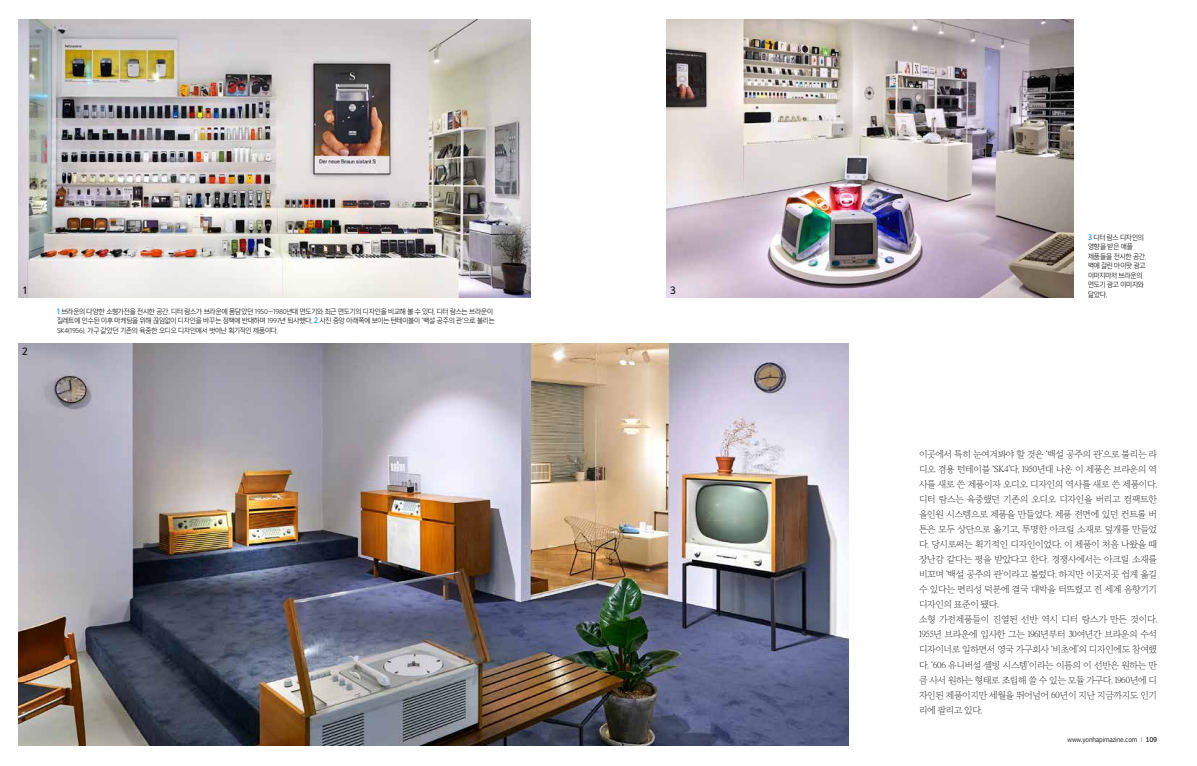
<style>
.page{position:relative;width:1197px;height:766px;background:#fff}
.page>*{position:absolute;margin:0;border:0;box-sizing:border-box;transform-origin:0 0}
.t1{font:9.5px "Yoon Gothic Pro 760";color:#000}
.t2{font:9.2px/15px "Yoon Myungjo Pro 710";letter-spacing:-.05em;color:#000}
.t3{font:7px/9.5px "Yoon Gothic Pro 730";letter-spacing:-.025em;color:#000;scale:.96 1}
.t4{font:500 7px "Arita Heiti";letter-spacing:-.025em;color:#000}
.s1{font-family:"Yoon Gothic Pro 770";color:#009fe3}
.s2{font-weight:300}
.s3{font-weight:700}
</style>
<div class="page">
<img style="left:666px;top:20px;width:406px;height:278px">
<img style="left:19px;top:20px;width:511px;height:278px">
<img style="left:19px;top:344px;width:829px;height:401px">
<p class="t1" style="left:23px;top:284px;width:5px">1</p>
<p class="t1" style="left:670px;top:284px;width:7px">3</p>
<p class="t1" style="left:22px;top:345px;width:7px">2</p>
<p class="t3" style="left:57px;top:306px;width:457px"><span class="s1">1</span> 브라운의 다양한 소형가전을 전시한 공간. 디터 람스가 브라운에 몸담았던 1950∼1980년대 면도기와 최근 면도기의 디자인을 비교해 볼 수 있다. 디터 람스는 브라운이 질레트에 인수된 이후 마케팅을 위해 끊임없이 디자인을 바꾸는 정책에 반대하며 1997년 퇴사했다. <span class="s1">2</span> 사진 중앙 아래쪽에 보이는 턴테이블이 ‘백설 공주의 관’으로 불리는<br>SK4(1956). 가구 같았던 기존의 육중한 오디오 디자인에서 벗어난 획기적인 제품이다.</p>
<p class="t3" style="left:1087px;top:232px;width:62px"><span class="s1">3</span> 디터 람스 디자인의 영향을 받은 애플 제품들을 전시한 공간. 벽에 걸린 아이팟 광고 이미지마저 브라운의 면도기 광고 이미지와 닮았다.</p>
<p class="t2" style="left:918px;top:446px;width:240px">이곳에서 특히 눈여겨봐야 할 것은 ‘백설 공주의 관’으로 불리는 라 디오 겸용 턴테이블 ‘SK4’다. 1950년대 나온 이 제품은 브라운의 역 사를 새로 쓴 제품이자 오디오 디자인의 역사를 새로 쓴 제품이다. 디터 람스는 육중했던 기존의 오디오 디자인을 버리고 컴팩트한 올인원 시스템으로 제품을 만들었다. 제품 전면에 있던 컨트롤 버 튼은 모두 상단으로 옮기고, 투명한 아크릴 소재로 덮개를 만들었 다. 당시로써는 획기적인 디자인이었다. 이 제품이 처음 나왔을 때 장난감 같다는 평을 받았다고 한다. 경쟁사에서는 아크릴 소재를 비꼬며 ‘백설 공주의 관’이라고 불렀다. 하지만 이곳저곳 쉽게 옮길 수 있다는 편리성 덕분에 결국 대박을 터뜨렸고 전 세계 음향기기 디자인의 표준이 됐다.<br>소형 가전제품들이 진열된 선반 역시 디터 람스가 만든 것이다.<br>1955년 브라운에 입사한 그는 1961년부터 30여년간 브라운의 수석 디자이너로 일하면서 영국 가구회사 ‘비초에’의 디자인에도 참여했 다. ‘606 유니버설 셸빙 시스템’이라는 이름의 이 선반은 원하는 만 큼 사서 원하는 형태로 조립해 쓸 수 있는 모듈 가구다. 1960년에 디 자인된 제품이지만 세월을 뛰어넘어 60년이 지난 지금까지도 인기 리에 팔리고 있다.</p>
<p class="t4" style="left:1067px;top:735px;width:91px">www.yonhapimazine.com <span class="s2">I</span> <span class="s3">109</span></p>
</div>
